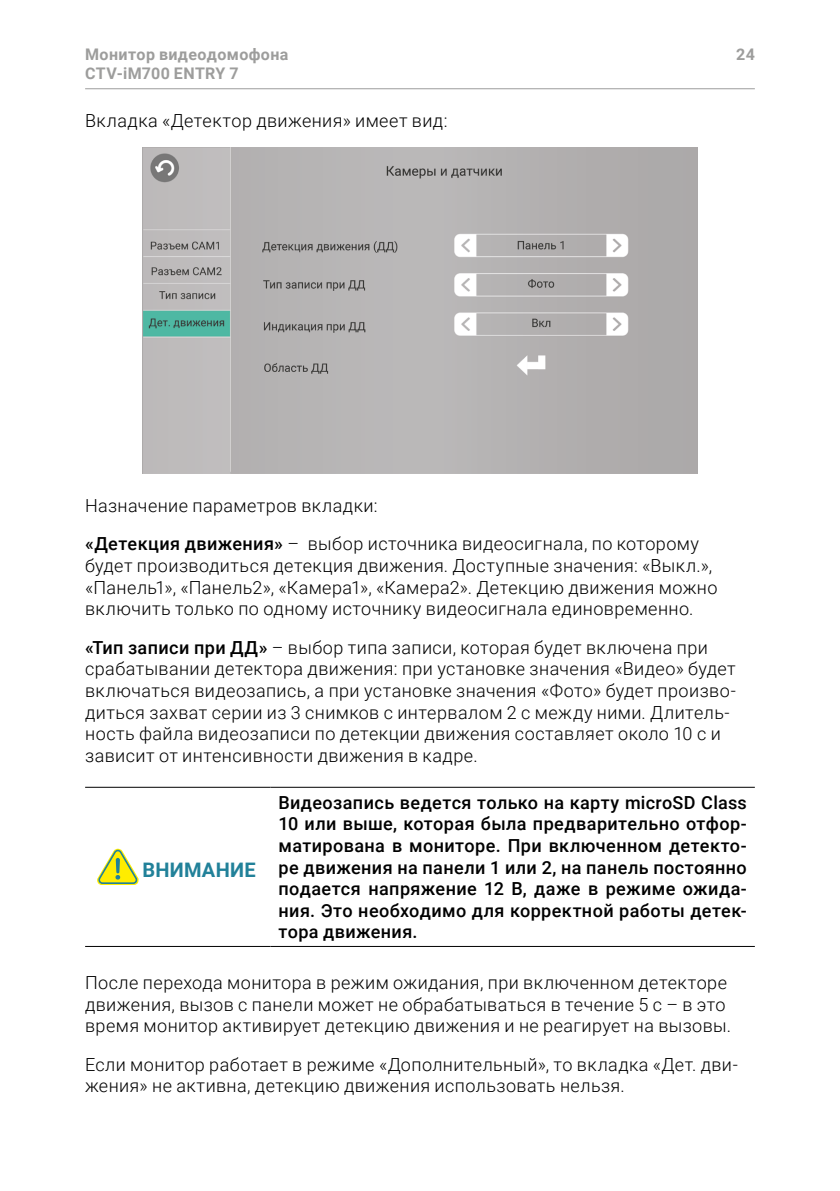
<style>
.page{position:relative;width:840px;height:1191px;background:#fff}
.page>*{position:absolute;margin:0;border:0;box-sizing:border-box;transform-origin:0 0}
.t1{font:700 20px "Roboto";letter-spacing:.015em;color:#218199}
.t2{font:300 18px/21.6px "Roboto";letter-spacing:.025em;color:#000}
.t3{font:500 18px/21.6px "Roboto";letter-spacing:.02em;color:#000;text-align:justify}
.t4{font:700 16px/19.2px "Roboto";letter-spacing:.025em;color:#9d9d9c}
.s1{font-weight:500}
</style>
<div class="page">
<hr style="left:85px;top:88px;width:669px;height:1px;background:#9d9d9c">
<img style="left:142px;top:147px;width:555px;height:326px">
<hr style="left:85px;top:786px;width:185px;height:1px;background:#000">
<hr style="left:270px;top:786px;width:484px;height:1px;background:#000">
<hr style="left:85px;top:946px;width:185px;height:1px;background:#000">
<hr style="left:270px;top:946px;width:484px;height:1px;background:#000">
<svg style="left:97px;top:848px;width:42px;height:37px"></svg>
<p class="t4" style="left:85px;top:44px;width:205px">Монитор видеодомофона<br>CTV-iM700 ENTRY 7</p>
<p class="t4" style="left:735px;top:44px;width:20px">24</p>
<p class="t2" style="left:85px;top:109px;width:363px">Вкладка «Детектор движения» имеет вид:</p>
<p class="t2" style="left:85px;top:485px;width:615px;line-height:38.6px">Назначение параметров вкладки:<br><span class="s1">«Детекция движения»</span> – выбор источника видеосигнала, по которому</p>
<p class="t2" style="left:85px;top:554px;width:633px">будет производиться детекция движения. Доступные значения: «Выкл.», «Панель1», «Панель2», «Камера1», «Камера2». Детекцию движения можно включить только по одному источнику видеосигнала единовременно.</p>
<p class="t2" style="left:85px;top:636px;width:652px"><span class="s1">«Тип записи при ДД»</span> – выбор типа записи, которая будет включена при срабатывании детектора движения: при установке значения «Видео» будет включаться видеозапись, а при установке значения «Фото» будет произво&shy;диться захват серии из 3 снимков с интервалом 2 с между ними. Длитель&shy;ность файла видеозаписи по детекции движения составляет около 10 с и зависит от интенсивности движения в кадре.</p>
<p class="t3" style="left:278px;top:791px;width:469px">Видеозапись ведется только на карту microSD Class 10 или выше, которая была предварительно отфор&shy;матирована в мониторе. При включенном детекто&shy;ре движения на панели 1 или 2, на панель постоянно подается напряжение 12 В, даже в режиме ожида&shy;ния. Это необходимо для корректной работы детек&shy;тора движения.</p>
<p class="t2" style="left:85px;top:971px;width:647px">После перехода монитора в режим ожидания, при включенном детекторе движения, вызов с панели может не обрабатываться в течение 5 с – в это время монитор активирует детекцию движения и не реагирует на вызовы.</p>
<p class="t2" style="left:85px;top:1052px;width:654px">Если монитор работает в режиме «Дополнительный», то вкладка «Дет. дви&shy;жения» не активна, детекцию движения использовать нельзя.</p>
<p class="t1" style="left:142px;top:856px;width:115px">ВНИМАНИЕ</p>
</div>
